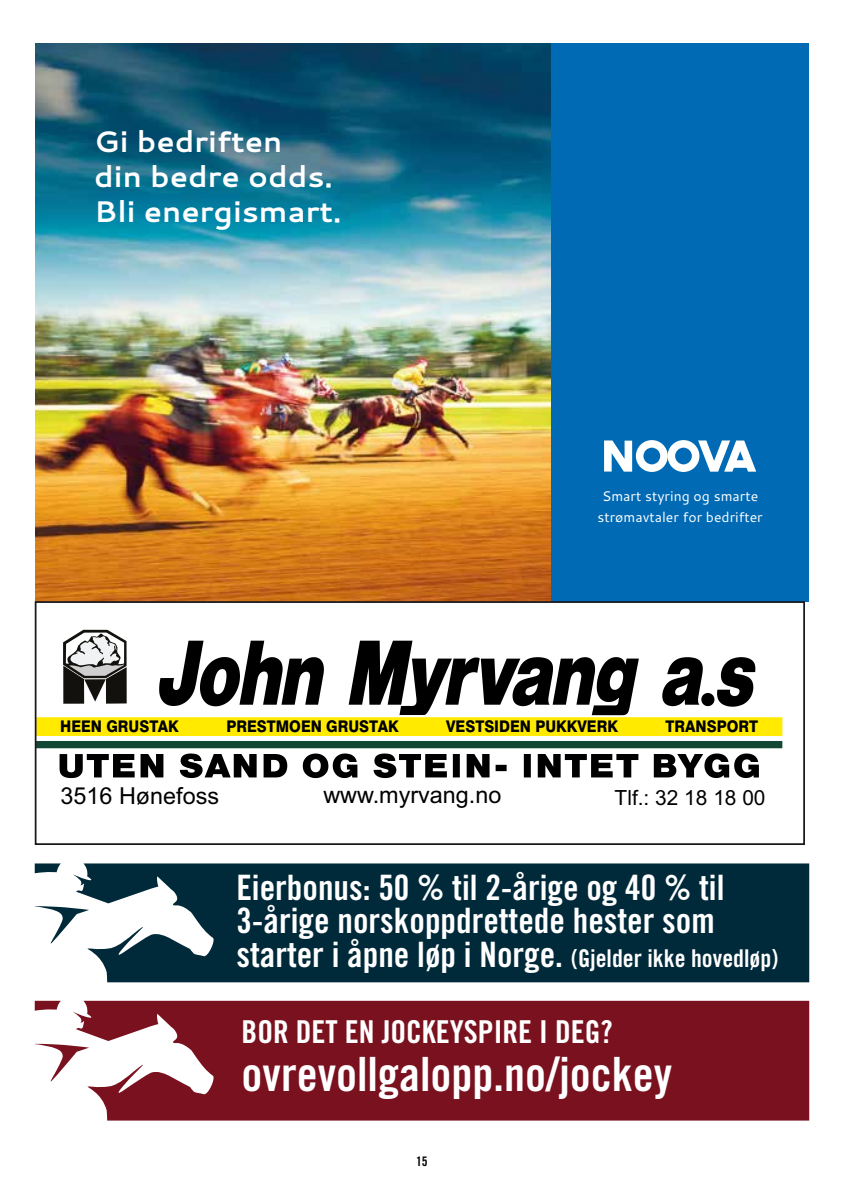
<style>
.page{position:relative;width:844px;height:1191px;background:#fff}
.page>*{position:absolute;margin:0;border:0;box-sizing:border-box;transform-origin:0 0}
.t1{font:47.25px "Trade Gothic LT Std Bd Cn 20";color:#fff}
.t2{font:35px/33.2px "Trade Gothic LT Std Bd Cn 20";color:#fff}
.t3{font:31.5px "Trade Gothic LT Std Bd Cn 20";color:#fff}
.t4{font:700 29.75px/35px "Cantarell";color:#fff}
.t5{font:23.45px "Arial";color:#000}
.t6{font:20.82px "Arial";color:#000}
.t7{font:800 16.1px "Swiss 721 BT";color:#000;scale:.91 1}
.t8{font:14px/21px "Cantarell";color:#fff;text-align:center}
.t9{font:13.12px "Trade Gothic LT Std Bd Cn 20";color:#000}
.s1{font-size:24.5px}
</style>
<div class="page">
<img style="left:36px;top:43px;width:515px;height:558px">
<div style="left:551px;top:43px;width:257px;height:558px;background:#006ab5"></div>
<svg style="left:604px;top:440px;width:152px;height:32px"></svg>
<svg style="left:35px;top:1043px;width:37px;height:38px"></svg>
<svg style="left:35px;top:1000px;width:26px;height:10px"></svg>
<svg style="left:72px;top:1000px;width:737px;height:120px;fill:#7a111f"></svg>
<div style="left:241px;top:1020px;width:543px;height:90px;background:#7a111f"></div>
<svg style="left:60px;top:753px;width:698px;height:25px"></svg>
<div style="left:36px;top:741px;width:746px;height:7px;background:#124734"></div>
<div style="left:36px;top:717px;width:746px;height:19px;background:#ffea00"></div>
<svg style="left:159px;top:640px;width:596px;height:75px"></svg>
<svg style="left:63px;top:630px;width:64px;height:73px"></svg>
<div style="left:35px;top:601px;width:769px;height:244px;border:2px solid #1a181c"></div>
<svg style="left:35px;top:906px;width:37px;height:38px"></svg>
<svg style="left:35px;top:863px;width:26px;height:10px"></svg>
<svg style="left:72px;top:863px;width:737px;height:119px;fill:#002a3a"></svg>
<div style="left:236px;top:874px;width:558px;height:97px;background:#002a3a"></div>
<p class="t4" style="left:94px;top:123px;width:248px">Gi bedriften<br>din bedre odds.<br>Bli energismart.</p>
<p class="t8" style="left:597px;top:485px;width:167px">Smart styring og smarte strømavtaler for bedrifter</p>
<p class="t7" style="left:60px;top:717px;width:132px">HEEN GRUSTAK</p>
<p class="t7" style="left:226px;top:717px;width:191px">PRESTMOEN GRUSTAK</p>
<p class="t7" style="left:446px;top:717px;width:190px">VESTSIDEN PUKKVERK</p>
<p class="t7" style="left:665px;top:717px;width:103px">TRANSPORT</p>
<p class="t5" style="left:60px;top:779px;width:160px">3516 Hønefoss</p>
<p class="t5" style="left:323px;top:778px;width:179px">www.myrvang.no</p>
<p class="t6" style="left:614px;top:783px;width:152px">Tlf.: 32 18 18 00</p>
<p class="t2" style="left:236px;top:870px;width:543px">Eierbonus: 50 % til 2-årige og 40 % til<br>3-årige norskoppdrettede hester som starter i åpne løp i Norge. <span class="s1">(Gjelder ikke hovedløp)</span></p>
<p class="t3" style="left:241px;top:1013px;width:372px">BOR DET EN JOCKEYSPIRE I DEG?</p>
<h1 class="t1" style="left:241px;top:1045px;width:432px">ovrevollgalopp.no/jockey</h1>
<p class="t9" style="left:416px;top:1153px;width:13px">15</p>
</div>
